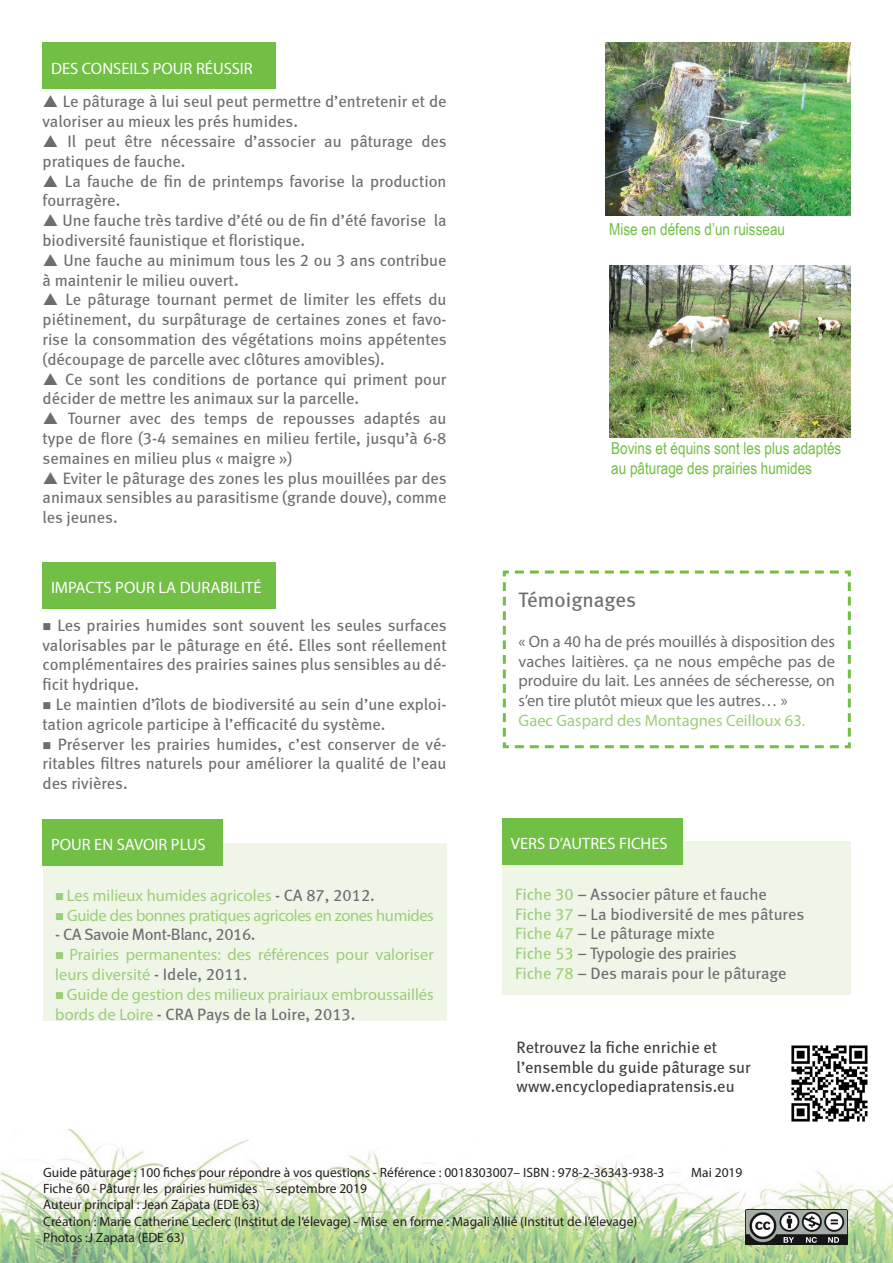
<style>
.page{position:relative;width:893px;height:1263px;background:#fff}
.page>*{position:absolute;margin:0;border:0;box-sizing:border-box;transform-origin:0 0}
.t1{font:21px "Meta Book LF";color:#6c6d70}
.t2{font:16.5px/19.8px "Meta Book LF";color:#6c6d70}
.t3{font:16.5px/19.8px "Myriad Pro";color:#9cce77}
.t4{font:16.5px/19.8px "Myriad Pro";color:#6c6d70;text-align:justify}
.t5{font:16.5px/19.8px "Arial Narrow";color:#71bf44}
.t6{font:16.5px/19.8px "Meta Book LF";color:#3e3e3f}
.t7{font:16.5px "Myriad Pro";color:#fff}
.t8{font:16.5px "Myriad Pro";letter-spacing:-.025em;color:#9cce77}
.t9{font:16.5px "Meta Book LF";letter-spacing:-.025em;color:#6c6d70}
.t10{font:13.5px/16.2px "Myriad Pro";color:#231f20}
.s1{font-family:"Meta Book LF";color:#6c6d70}
.s2{font-family:"Myriad Pro";color:#9cce77}
.s3{color:#9cce77}
</style>
<div class="page">
<div style="left:43px;top:43px;width:233px;height:46px;background:#71bf44"></div>
<div style="left:43px;top:562px;width:233px;height:46px;background:#71bf44"></div>
<div style="left:43px;top:843px;width:403px;height:177px;background:#eff6e8"></div>
<div style="left:43px;top:819px;width:180px;height:47px;background:#71bf44"></div>
<div style="left:502px;top:842px;width:349px;height:153px;background:#eff6e8"></div>
<div style="left:502px;top:818px;width:181px;height:47px;background:#71bf44"></div>
<svg style="left:502px;top:570px;width:349px;height:179px"></svg>
<img style="left:791px;top:1045px;width:77px;height:77px">
<img style="left:0;top:1130px;width:893px;height:133px">
<img style="left:746px;top:1210px;width:101px;height:34px">
<img style="left:606px;top:43px;width:244px;height:172px">
<img style="left:610px;top:265px;width:241px;height:173px">
<p class="t7" style="left:51px;top:58px;width:203px">DES CONSEILS POUR RÉUSSIR</p>
<p class="t2" style="left:43px;top:92px;width:405px;text-indent:20px">Le pâturage à lui seul peut permettre d’entretenir et de valoriser au mieux les prés humides.</p>
<p class="t2" style="left:43px;top:131px;width:406px;text-indent:25px">Il peut être nécessaire d’associer au pâturage des pratiques de fauche.</p>
<p class="t2" style="left:43px;top:171px;width:405px;text-indent:22px">La fauche de fin de printemps favorise la production fourragère.</p>
<p class="t2" style="left:43px;top:210px;width:405px;text-indent:20px">Une fauche très tardive d’été ou de fin d’été favorise la biodiversité faunistique et floristique.</p>
<p class="t2" style="left:43px;top:250px;width:405px;text-indent:21px">Une fauche au minimum tous les 2 ou 3 ans contribue à maintenir le milieu ouvert.</p>
<p class="t2" style="left:43px;top:290px;width:406px;text-align:justify;text-indent:23px">Le pâturage tournant permet de limiter les effets du piétinement, du surpâturage de certaines zones et favo&shy;rise la consommation des végétations moins appétentes (découpage de parcelle avec clôtures amovibles).</p>
<p class="t2" style="left:43px;top:369px;width:405px;text-indent:23px">Ce sont les conditions de portance qui priment pour décider de mettre les animaux sur la parcelle.</p>
<p class="t2" style="left:43px;top:408px;width:405px;text-align:justify;text-indent:25px">Tourner avec des temps de repousses adaptés au type de flore (3-4 semaines en milieu fertile, jusqu’à 6-8 semaines en milieu plus « maigre »)</p>
<p class="t2" style="left:43px;top:468px;width:406px;text-align:justify;text-indent:20px">Eviter le pâturage des zones les plus mouillées par des animaux sensibles au parasitisme (grande douve), comme les jeunes.</p>
<p class="t7" style="left:51px;top:577px;width:212px">IMPACTS POUR LA DURABILITÉ</p>
<p class="t2" style="left:43px;top:615px;width:406px;text-align:justify">■ Les prairies humides sont souvent les seules surfaces valorisables par le pâturage en été. Elles sont réellement complémentaires des prairies saines plus sensibles au dé&shy;ficit hydrique.</p>
<p class="t2" style="left:43px;top:694px;width:405px">■ Le maintien d’îlots de biodiversité au sein d’une exploi&shy;tation agricole participe à l’efficacité du système.</p>
<p class="t2" style="left:43px;top:734px;width:405px;text-align:justify">■ Préserver les prairies humides, c’est conserver de vé&shy;ritables filtres naturels pour améliorer la qualité de l’eau des rivières.</p>
<p class="t7" style="left:51px;top:834px;width:156px">POUR EN SAVOIR PLUS</p>
<p class="t3" style="left:55px;top:885px;width:321px">■ Les milieux humides agricoles <span class="s1">- CA 87, 2012.</span></p>
<p class="t8" style="left:55px;top:905px;width:380px">■ Guide des bonnes pratiques agricoles en zones humides</p>
<p class="t9" style="left:55px;top:925px;width:202px">- CA Savoie Mont-Blanc, 2016.</p>
<p class="t3" style="left:55px;top:944px;width:380px">■ Prairies permanentes: des références pour valoriser leurs diversité <span class="s1">- Idele, 2011.</span></p>
<p class="t3" style="left:55px;top:984px;width:380px">■ Guide de gestion des milieux prairiaux embroussaillés</p>
<p class="t2" style="left:55px;top:1004px;width:302px"><span class="s2">bords de Loire</span> - CRA Pays de la Loire, 2013.</p>
<p class="t5" style="left:609px;top:218px;width:177px">Mise en défens d’un ruisseau</p>
<p class="t5" style="left:611px;top:438px;width:232px">Bovins et équins sont les plus adaptés au pâturage des prairies humides</p>
<p class="t1" style="left:519px;top:587px;width:119px">Témoignages</p>
<p class="t4" style="left:519px;top:631px;width:318px">« On a 40 ha de prés mouillés à disposition des vaches laitières. ça ne nous empêche pas de produire du lait. Les années de sécheresse, on s’en tire plutôt mieux que les autres… »</p>
<p class="t3" style="left:519px;top:710px;width:288px">Gaec Gaspard des Montagnes Ceilloux 63.</p>
<p class="t7" style="left:511px;top:833px;width:158px">VERS D’AUTRES FICHES</p>
<p class="t2" style="left:515px;top:884px;width:291px"><span class="s3">Fiche 30</span> – Associer pâture et fauche <span class="s3">Fiche 37</span> – La biodiversité de mes pâtures <span class="s3">Fiche 47</span> – Le pâturage mixte<br><span class="s3">Fiche 53</span> – Typologie des prairies<br><span class="s3">Fiche 78</span> – Des marais pour le pâturage</p>
<p class="t6" style="left:517px;top:1037px;width:236px">Retrouvez la fiche enrichie et l’ensemble du guide pâturage sur www.encyclopediapratensis.eu</p>
<p class="t10" style="left:43px;top:1164px;width:623px">Guide pâturage : 100 fiches pour répondre à vos questions - Référence : 0018303007– ISBN : 978-2-36343-938-3</p>
<p class="t10" style="left:691px;top:1164px;width:53px">Mai 2019</p>
<p class="t10" style="left:43px;top:1180px;width:596px">Fiche 60 - Pâturer les prairies humides – septembre 2019<br>Auteur principal : Jean Zapata (EDE 63)<br>Création : Marie Catherine Leclerc (Institut de l’élevage) - Mise en forme : Magali Allié (Institut de l’élevage)<br>Photos :J Zapata (EDE 63)</p>
</div>
